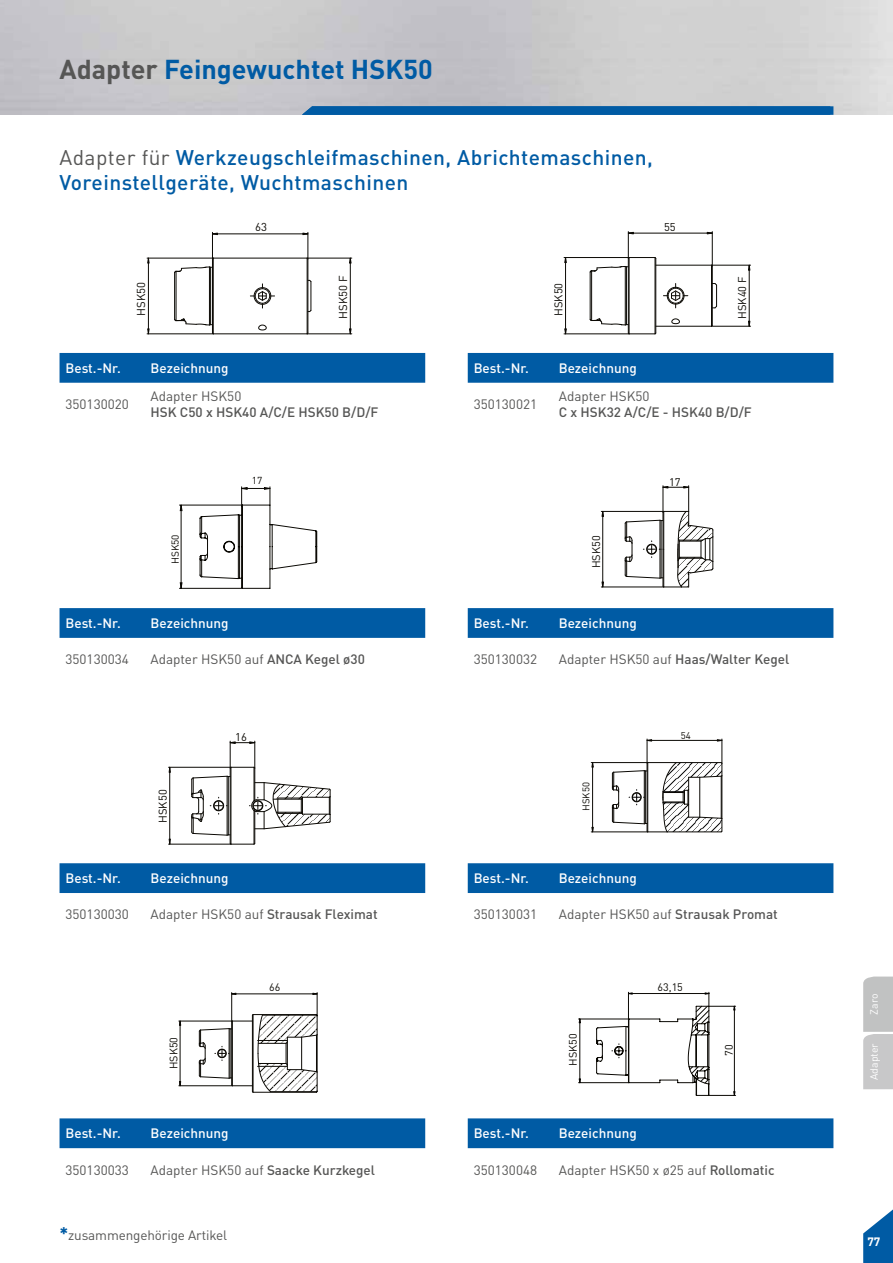
<style>
.page{position:relative;width:893px;height:1263px;background:#fff}
.page>*{position:absolute;margin:0;border:0;box-sizing:border-box;transform-origin:0 0}
.t1{font:700 27px "DIN Pro";color:#005ba4}
.t2{font:500 21px/25.2px "DIN Pro";letter-spacing:.02em;color:#005ba4}
.t3{font:13.5px "DIN Pro";color:#565655}
.t4{font:500 13.5px "DIN Pro";color:#fff}
.t5{font:500 13.5px "DIN Pro";color:#565655}
.t6{font:13.5px "DIN Pro";letter-spacing:-.01em;color:#565655}
.t7{font:700 12px "DIN Pro";color:#fff}
.t8{font:11.4px "DIN Pro";color:#0b0904}
.t9{font:11.25px "DIN Pro";color:#0b0904}
.t10{font:11.1px "DIN Pro";color:#0b0904}
.t11{font:10.95px "DIN Pro";color:#0b0904}
.t12{font:10.8px "DIN Pro";color:#0b0904}
.t13{font:10.5px "DIN Pro";color:#fff}
.t14{font:10.05px "DIN Pro";color:#0b0904}
.t15{font:9.6px "DIN Pro";color:#0b0904}
.s1{color:#565655}
.s2{font-weight:400;color:#565655}
.s3{font-weight:500}
.s4{font-weight:400}
.s5{font-weight:700;font-size:18px;color:#005ba4}
</style>
<div class="page">
<svg style="left:302px;top:106px;width:531px;height:9px"></svg>
<svg style="left:863px;top:1209px;width:30px;height:54px"></svg>
<div style="left:60px;top:353px;width:365px;height:30px;background:#005ba4"></div>
<div style="left:60px;top:608px;width:365px;height:30px;background:#005ba4"></div>
<div style="left:60px;top:863px;width:365px;height:30px;background:#005ba4"></div>
<div style="left:60px;top:1118px;width:365px;height:30px;background:#005ba4"></div>
<div style="left:468px;top:1118px;width:365px;height:30px;background:#005ba4"></div>
<div style="left:468px;top:353px;width:365px;height:30px;background:#005ba4"></div>
<div style="left:468px;top:608px;width:365px;height:30px;background:#005ba4"></div>
<div style="left:468px;top:863px;width:365px;height:30px;background:#005ba4"></div>
<svg style="left:309px;top:280px;width:3px;height:32px"></svg>
<hr style="left:212px;top:234px;width:96px;height:1px;background:#0b0904">
<hr style="left:147px;top:258px;width:66px;height:1px;background:#0b0904">
<hr style="left:147px;top:334px;width:66px;height:1px;background:#0b0904">
<hr style="left:148px;top:258px;width:1px;height:76px;background:#0b0904">
<hr style="left:307px;top:334px;width:45px;height:1px;background:#0b0904">
<hr style="left:307px;top:258px;width:45px;height:1px;background:#0b0904">
<hr style="left:350px;top:258px;width:1px;height:76px;background:#0b0904">
<hr style="left:213px;top:334px;width:94px;height:1px;background:#0b0904">
<hr style="left:213px;top:258px;width:94px;height:1px;background:#0b0904">
<svg style="left:303px;top:232px;width:6px;height:27px"></svg>
<svg style="left:212px;top:232px;width:6px;height:27px"></svg>
<svg style="left:258px;top:325px;width:8px;height:5px"></svg>
<hr style="left:213px;top:258px;width:1px;height:76px;background:#0b0904">
<hr style="left:307px;top:258px;width:1px;height:76px;background:#0b0904">
<hr style="left:308px;top:259px;width:1px;height:74px;background:#0b0904">
<hr style="left:212px;top:259px;width:1px;height:74px;background:#0b0904">
<hr style="left:209px;top:267px;width:1px;height:58px;background:#0b0904">
<hr style="left:210px;top:267px;width:1px;height:58px;background:#0b0904">
<hr style="left:176px;top:271px;width:1px;height:50px;background:#0b0904">
<hr style="left:174px;top:272px;width:1px;height:47px;background:#0b0904">
<svg style="left:174px;top:319px;width:38px;height:7px"></svg>
<svg style="left:174px;top:267px;width:38px;height:6px"></svg>
<svg style="left:250px;top:284px;width:25px;height:24px"></svg>
<hr style="left:179px;top:505px;width:63px;height:1px;background:#0b0904">
<hr style="left:179px;top:588px;width:63px;height:1px;background:#0b0904">
<svg style="left:180px;top:506px;width:2px;height:82px"></svg>
<svg style="left:200px;top:487px;width:117px;height:102px"></svg>
<svg style="left:169px;top:741px;width:162px;height:104px"></svg>
<svg style="left:179px;top:992px;width:139px;height:101px"></svg>
<hr style="left:578px;top:1019px;width:51px;height:1px;background:#0b0904">
<hr style="left:578px;top:1082px;width:51px;height:1px;background:#0b0904">
<svg style="left:579px;top:992px;width:157px;height:104px"></svg>
<svg style="left:713px;top:283px;width:4px;height:26px"></svg>
<svg style="left:564px;top:328px;width:3px;height:6px"></svg>
<hr style="left:564px;top:257px;width:65px;height:1px;background:#0b0904">
<hr style="left:564px;top:334px;width:65px;height:1px;background:#0b0904">
<hr style="left:565px;top:258px;width:1px;height:76px;background:#0b0904">
<hr style="left:711px;top:326px;width:40px;height:1px;background:#0b0904">
<hr style="left:711px;top:265px;width:40px;height:1px;background:#0b0904">
<hr style="left:749px;top:265px;width:1px;height:61px;background:#0b0904">
<hr style="left:712px;top:232px;width:1px;height:34px;background:#0b0904">
<hr style="left:628px;top:233px;width:84px;height:1px;background:#0b0904">
<svg style="left:628px;top:333px;width:28px;height:2px"></svg>
<svg style="left:628px;top:232px;width:28px;height:27px"></svg>
<hr style="left:656px;top:326px;width:55px;height:1px;background:#0b0904">
<hr style="left:656px;top:265px;width:55px;height:1px;background:#0b0904">
<hr style="left:655px;top:258px;width:1px;height:76px;background:#0b0904">
<hr style="left:628px;top:258px;width:1px;height:75px;background:#0b0904">
<hr style="left:629px;top:258px;width:1px;height:76px;background:#0b0904">
<svg style="left:671px;top:319px;width:9px;height:5px"></svg>
<hr style="left:711px;top:265px;width:1px;height:61px;background:#0b0904">
<hr style="left:712px;top:266px;width:1px;height:59px;background:#0b0904">
<hr style="left:625px;top:266px;width:1px;height:59px;background:#0b0904">
<hr style="left:591px;top:271px;width:1px;height:49px;background:#0b0904">
<hr style="left:626px;top:267px;width:1px;height:58px;background:#0b0904">
<hr style="left:590px;top:272px;width:1px;height:47px;background:#0b0904">
<svg style="left:590px;top:319px;width:38px;height:6px"></svg>
<svg style="left:590px;top:266px;width:38px;height:6px"></svg>
<svg style="left:663px;top:283px;width:25px;height:25px"></svg>
<hr style="left:601px;top:587px;width:63px;height:1px;background:#0b0904">
<hr style="left:601px;top:511px;width:63px;height:1px;background:#0b0904">
<hr style="left:602px;top:511px;width:1px;height:76px;background:#0b0904">
<svg style="left:610px;top:486px;width:104px;height:102px"></svg>
<svg style="left:591px;top:739px;width:132px;height:94px"></svg>
<div style="left:863px;top:976px;width:30px;height:113px;background:#c8c8c9"></div>
<h1 class="t1" style="left:60px;top:46px;width:375px"><span class="s1">Adapter</span> Feingewuchtet HSK50</h1>
<h2 class="t2" style="left:60px;top:142px;width:595px"><span class="s2">Adapter für</span> Werkzeugschleifmaschinen, Abrichtemaschinen,<br>Voreinstellgeräte, Wuchtmaschinen</h2>
<p class="t8" style="left:255px;top:219px;width:13px">63</p>
<p class="t10" style="left:664px;top:219px;width:13px">55</p>
<p class="t8" style="left:133px;top:316px;width:35px;rotate:-90deg">HSK50</p>
<p class="t8" style="left:335px;top:319px;width:45px;rotate:-90deg">HSK50 F</p>
<p class="t10" style="left:551px;top:316px;width:35px;rotate:-90deg">HSK50</p>
<p class="t10" style="left:735px;top:319px;width:44px;rotate:-90deg">HSK40 F</p>
<p class="t4" style="left:65px;top:357px;width:57px">Best.-Nr.</p>
<p class="t4" style="left:151px;top:357px;width:80px">Bezeichnung</p>
<p class="t3" style="left:65px;top:395px;width:65px">350130020</p>
<p class="t3" style="left:151px;top:387px;width:92px">Adapter HSK50</p>
<p class="t5" style="left:151px;top:401px;width:229px">HSK C50 x HSK40 A/C/E HSK50 B/D/F</p>
<p class="t4" style="left:474px;top:357px;width:57px">Best.-Nr.</p>
<p class="t4" style="left:559px;top:357px;width:80px">Bezeichnung</p>
<p class="t3" style="left:474px;top:395px;width:65px">350130021</p>
<p class="t3" style="left:559px;top:387px;width:92px">Adapter HSK50</p>
<p class="t5" style="left:559px;top:401px;width:195px">C x HSK32 A/C/E - HSK40 B/D/F</p>
<p class="t14" style="left:252px;top:474px;width:12px">17</p>
<p class="t11" style="left:669px;top:474px;width:13px">17</p>
<p class="t14" style="left:168px;top:564px;width:31px;rotate:-90deg">HSK50</p>
<p class="t11" style="left:589px;top:568px;width:34px;rotate:-90deg">HSK50</p>
<p class="t4" style="left:65px;top:612px;width:57px">Best.-Nr.</p>
<p class="t4" style="left:151px;top:612px;width:80px">Bezeichnung</p>
<p class="t3" style="left:65px;top:650px;width:65px">350130034</p>
<p class="t3" style="left:151px;top:650px;width:216px">Adapter HSK50 auf <span class="s3">ANCA Kegel ø30</span></p>
<p class="t4" style="left:474px;top:612px;width:57px">Best.-Nr.</p>
<p class="t4" style="left:559px;top:612px;width:80px">Bezeichnung</p>
<p class="t3" style="left:474px;top:650px;width:65px">350130032</p>
<p class="t5" style="left:559px;top:648px;width:232px"><span class="s4">Adapter HSK50 auf</span> Haas/Walter Kegel</p>
<p class="t9" style="left:235px;top:729px;width:13px">16</p>
<p class="t15" style="left:681px;top:729px;width:12px">54</p>
<p class="t9" style="left:155px;top:823px;width:35px;rotate:-90deg">HSK50</p>
<p class="t15" style="left:580px;top:811px;width:30px;rotate:-90deg">HSK50</p>
<p class="t4" style="left:65px;top:867px;width:57px">Best.-Nr.</p>
<p class="t4" style="left:151px;top:867px;width:80px">Bezeichnung</p>
<p class="t3" style="left:65px;top:905px;width:65px">350130030</p>
<p class="t5" style="left:151px;top:904px;width:229px"><span class="s4">Adapter HSK50 auf</span> Strausak Fleximat</p>
<p class="t4" style="left:474px;top:867px;width:57px">Best.-Nr.</p>
<p class="t4" style="left:559px;top:867px;width:80px">Bezeichnung</p>
<p class="t3" style="left:474px;top:905px;width:65px">350130031</p>
<p class="t3" style="left:559px;top:905px;width:221px">Adapter HSK50 auf <span class="s3">Strausak Promat</span></p>
<p class="t12" style="left:166px;top:1069px;width:34px;rotate:-90deg">HSK50</p>
<p class="t12" style="left:269px;top:980px;width:13px">66</p>
<p class="t12" style="left:658px;top:980px;width:27px">63,15</p>
<p class="t12" style="left:566px;top:1066px;width:34px;rotate:-90deg">HSK50</p>
<p class="t12" style="left:722px;top:1056px;width:13px;rotate:-90deg">70</p>
<p class="t4" style="left:65px;top:1122px;width:57px">Best.-Nr.</p>
<p class="t4" style="left:151px;top:1122px;width:80px">Bezeichnung</p>
<p class="t3" style="left:65px;top:1160px;width:65px">350130033</p>
<p class="t3" style="left:151px;top:1160px;width:226px">Adapter HSK50 auf <span class="s3">Saacke Kurzkegel</span></p>
<p class="t6" style="left:60px;top:1224px;width:169px"><span class="s5">*</span>zusammengehörige Artikel</p>
<p class="t4" style="left:474px;top:1122px;width:57px">Best.-Nr.</p>
<p class="t4" style="left:559px;top:1122px;width:80px">Bezeichnung</p>
<p class="t3" style="left:474px;top:1160px;width:65px">350130048</p>
<p class="t3" style="left:559px;top:1160px;width:217px">Adapter HSK50 x ø25 auf <span class="s3">Rollomatic</span></p>
<p class="t13" style="left:867px;top:1015px;width:22px;rotate:-90deg">Zaro</p>
<p class="t13" style="left:867px;top:1080px;width:38px;rotate:-90deg">Adapter</p>
<p class="t7" style="left:867px;top:1232px;width:15px">77</p>
</div>
